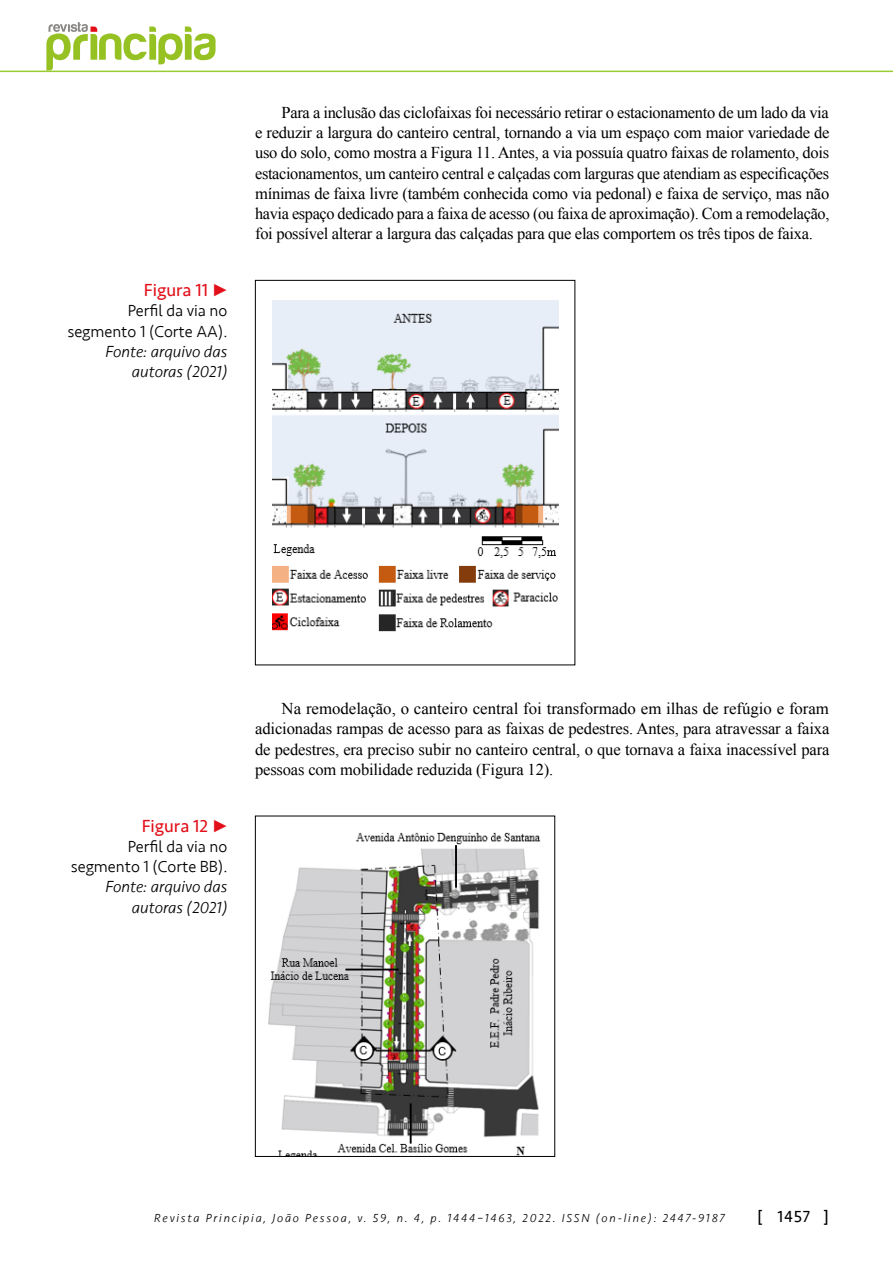
<style>
.page{position:relative;width:893px;height:1263px;background:#fff}
.page>*{position:absolute;margin:0;border:0;box-sizing:border-box;transform-origin:0 0}
.t1{font:18px "Seravek";color:#e2101a}
.t2{font:16.5px/20.2px "Times New Roman";letter-spacing:-.015em;color:#000;text-align:justify}
.t3{font:300 16.5px/20.2px "Seravek";color:#000;text-align:right}
.t4{font:italic 300 16.5px/20.2px "Seravek";color:#000;text-align:right}
.t5{font:16.5px "Seravek";color:#000}
.t6{font:italic 300 12px "Seravek";letter-spacing:.15em;color:#000}
</style>
<div class="page">
<hr style="left:0;top:71px;width:893px;height:1px;background:#9c3">
<img style="left:272px;top:300px;width:286px;height:332px">
<div style="left:255px;top:280px;width:320px;height:385px;border:1px solid #000"></div>
<img style="left:269px;top:832px;width:272px;height:323px">
<div style="left:255px;top:816px;width:300px;height:341px;border:1px solid #000"></div>
<svg style="left:46px;top:22px;width:170px;height:49px"></svg>
<p class="t1" style="left:144px;top:276px;width:85px">Figura 11 •</p>
<p class="t3" style="left:67px;top:301px;width:162px">Perfil da via no segmento 1 (Corte AA).</p>
<p class="t4" style="left:105px;top:341px;width:124px">Fonte: arquivo das autoras (2021)</p>
<p class="t2" style="left:255px;top:102px;width:576px;text-indent:26px">Para a inclusão das ciclofaixas foi necessário retirar o estacionamento de um lado da via e reduzir a largura do canteiro central, tornando a via um espaço com maior variedade de uso do solo, como mostra a Figura 11. Antes, a via possuía quatro faixas de rolamento, dois estacionamentos, um canteiro central e calçadas com larguras que atendiam as especificações mínimas de faixa livre (também conhecida como via pedonal) e faixa de serviço, mas não havia espaço dedicado para a faixa de acesso (ou faixa de aproximação). Com a remodelação, foi possível alterar a largura das calçadas para que elas comportem os três tipos de faixa.</p>
<p class="t1" style="left:142px;top:812px;width:87px">Figura 12 •</p>
<p class="t3" style="left:71px;top:836px;width:158px">Perfil da via no segmento 1 (Corte BB).</p>
<p class="t4" style="left:105px;top:877px;width:124px">Fonte: arquivo das autoras (2021)</p>
<p class="t2" style="left:255px;top:698px;width:576px;text-indent:26px">Na remodelação, o canteiro central foi transformado em ilhas de refúgio e foram adicionadas rampas de acesso para as faixas de pedestres. Antes, para atravessar a faixa de pedestres, era preciso subir no canteiro central, o que tornava a faixa inacessível para pessoas com mobilidade reduzida (Figura 12).</p>
<p class="t6" style="left:154px;top:1211px;width:572px">Revista Principia, João Pessoa, v. 59, n. 4, p. 1444–1463, 2022. ISSN (on-line): 2447-9187</p>
<p class="t5" style="left:757px;top:1204px;width:74px">[ 1457 ]</p>
</div>
